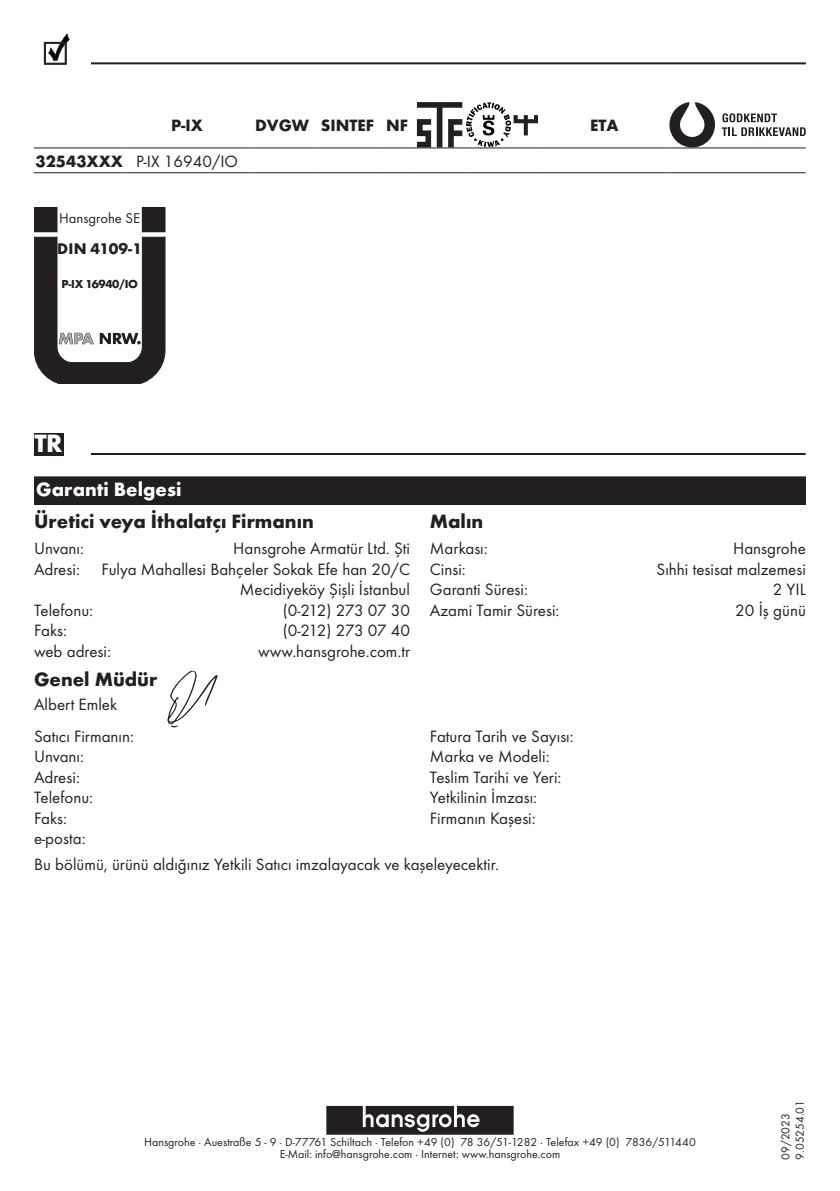
<style>
.page{position:relative;width:840px;height:1191px;background:#fff}
.page>*{position:absolute;margin:0;border:0;box-sizing:border-box;transform-origin:0 0}
.IVZ{font:700 26px "Futura TOT";color:#fff}
.Ueberschrift_ohne_Balken{font:700 20px "Futura TOT";color:#231f20}
.Garantie{font:700 20px "Futura TOT";color:#fff}
.Garantie_Unterschrift{font:700 20px "Futura TOT";color:#231f20}
.Techn__Daten{font:17px/20.4px "Futura TOT Boo";color:#231f20}
.Garantie_Unterschrift-2{font:17px "Futura TOT Boo";color:#231f20}
.Techn__Daten-2{font:17px "Futura TOT Boo";letter-spacing:-.035em;color:#231f20}
.Prüfzeichen_Überschrift{font:700 17px "Futura TOT";color:#231f20}
.Prüfzeichen{font:17px "Futura TOT Boo";color:#231f20}
.t1{font:700 16px "Futura TOT";letter-spacing:.01em;color:#231f20}
.t2{font:14.6px "Futura TOT Boo";color:#231f20}
.Montageanleitungsnummer{font:12px/12px "Futura TOT Boo";color:#231f20;text-align:center}
.t3{font:700 12px "Futura TOT";letter-spacing:-.03em;color:#231f20}
</style>
<div class="page">
<hr style="left:34px;top:62px;width:771px;height:2px;background:#231f20">
<svg style="left:326px;top:1106px;width:187px;height:28px;background:#474344"></svg>
<hr style="left:34px;top:453px;width:771px;height:2px;background:#231f20">
<div style="left:34px;top:34px;width:57px;height:34px;background:#fff"></div>
<svg style="left:44px;top:34px;width:25px;height:30px"></svg>
<div style="left:34px;top:435px;width:57px;height:22px;background:#fff"></div>
<div style="left:34px;top:433px;width:29px;height:22px;background:#231f20"></div>
<div style="left:34px;top:207px;width:23px;height:25px;background:#231f20"></div>
<div style="left:142px;top:207px;width:23px;height:25px;background:#231f20"></div>
<svg style="left:34px;top:237px;width:131px;height:147px"></svg>
<div style="left:34px;top:476px;width:771px;height:28px;background:#231f20"></div>
<svg style="left:167px;top:670px;width:50px;height:57px"></svg>
<hr style="left:34px;top:147px;width:90px;height:1px;background:#231f20">
<hr style="left:124px;top:147px;width:125px;height:1px;background:#231f20">
<hr style="left:249px;top:147px;width:65px;height:1px;background:#231f20">
<hr style="left:314px;top:147px;width:66px;height:1px;background:#231f20">
<hr style="left:380px;top:147px;width:34px;height:1px;background:#231f20">
<hr style="left:414px;top:147px;width:51px;height:1px;background:#231f20">
<hr style="left:465px;top:147px;width:73px;height:1px;background:#231f20">
<hr style="left:538px;top:147px;width:131px;height:1px;background:#231f20">
<hr style="left:669px;top:147px;width:136px;height:1px;background:#231f20">
<hr style="left:34px;top:172px;width:90px;height:1px;background:#231f20">
<hr style="left:124px;top:172px;width:125px;height:1px;background:#231f20">
<hr style="left:249px;top:172px;width:65px;height:1px;background:#231f20">
<hr style="left:314px;top:172px;width:66px;height:1px;background:#231f20">
<hr style="left:380px;top:172px;width:34px;height:1px;background:#231f20">
<hr style="left:414px;top:172px;width:51px;height:1px;background:#231f20">
<hr style="left:465px;top:172px;width:73px;height:1px;background:#231f20">
<hr style="left:538px;top:172px;width:131px;height:1px;background:#231f20">
<hr style="left:669px;top:172px;width:136px;height:1px;background:#231f20">
<svg style="left:416px;top:102px;width:121px;height:45px"></svg>
<svg style="left:669px;top:102px;width:136px;height:45px"></svg>
<p class="Prüfzeichen_Überschrift" style="left:171px;top:115px;width:33px">P-IX</p>
<p class="Prüfzeichen_Überschrift" style="left:255px;top:115px;width:56px">DVGW</p>
<p class="Prüfzeichen_Überschrift" style="left:320px;top:115px;width:55px">SINTEF</p>
<p class="Prüfzeichen_Überschrift" style="left:386px;top:115px;width:23px">NF</p>
<p class="Prüfzeichen_Überschrift" style="left:589px;top:115px;width:30px">ETA</p>
<p class="Prüfzeichen_Überschrift" style="left:36px;top:151px;width:89px">32543XXX</p>
<p class="Prüfzeichen" style="left:136px;top:151px;width:103px">P-IX 16940/IO</p>
<p class="t2" style="left:59px;top:210px;width:82px">Hansgrohe SE</p>
<p class="t1" style="left:57px;top:239px;width:86px">DIN 4109-1</p>
<p class="t3" style="left:61px;top:276px;width:78px">P-IX 16940/IO</p>
<p class="IVZ" style="left:35px;top:427px;width:29px">TR</p>
<p class="Garantie" style="left:36px;top:477px;width:146px">Garanti Belgesi</p>
<p class="Ueberschrift_ohne_Balken" style="left:34px;top:509px;width:281px">Üretici veya İthalatçı Firmanın</p>
<p class="Techn__Daten" style="left:34px;top:538px;width:51px">Unvanı:</p>
<p class="Techn__Daten" style="left:233px;top:538px;width:178px">Hansgrohe Armatür Ltd. Şti</p>
<p class="Techn__Daten" style="left:34px;top:559px;width:47px">Adresi:</p>
<p class="Techn__Daten" style="left:101px;top:559px;width:310px;text-align:right">Fulya Mahallesi Bahçeler Sokak Efe han 20/C<br>Mecidiyeköy Şişli İstanbul</p>
<p class="Techn__Daten" style="left:34px;top:600px;width:61px">Telefonu:</p>
<p class="Techn__Daten-2" style="left:282px;top:600px;width:129px">(0-212) 273 07 30</p>
<p class="Techn__Daten" style="left:34px;top:620px;width:34px">Faks:</p>
<p class="Techn__Daten-2" style="left:282px;top:620px;width:129px">(0-212) 273 07 40</p>
<p class="Techn__Daten" style="left:34px;top:640px;width:78px">web adresi:</p>
<p class="Techn__Daten" style="left:258px;top:640px;width:153px">www.hansgrohe.com.tr</p>
<p class="Ueberschrift_ohne_Balken" style="left:429px;top:509px;width:55px">Malın</p>
<p class="Techn__Daten" style="left:429px;top:538px;width:59px">Markası:</p>
<p class="Techn__Daten" style="left:732px;top:538px;width:74px">Hansgrohe</p>
<p class="Techn__Daten" style="left:429px;top:559px;width:37px">Cinsi:</p>
<p class="Techn__Daten" style="left:656px;top:559px;width:151px">Sıhhi tesisat malzemesi</p>
<p class="Techn__Daten" style="left:429px;top:579px;width:99px">Garanti Süresi:</p>
<p class="Techn__Daten" style="left:772px;top:579px;width:35px">2 YIL</p>
<p class="Techn__Daten" style="left:429px;top:600px;width:131px">Azami Tamir Süresi:</p>
<p class="Techn__Daten" style="left:734px;top:600px;width:72px">20 İş günü</p>
<p class="Garantie_Unterschrift" style="left:34px;top:667px;width:125px">Genel Müdür</p>
<p class="Garantie_Unterschrift-2" style="left:34px;top:694px;width:85px">Albert Emlek</p>
<p class="Techn__Daten" style="left:34px;top:726px;width:101px">Satıcı Firmanın:<br>Unvanı:<br>Adresi:<br>Telefonu:<br>Faks:<br>e-posta:</p>
<p class="Techn__Daten" style="left:429px;top:726px;width:145px">Fatura Tarih ve Sayısı:<br>Marka ve Modeli:<br>Teslim Tarihi ve Yeri:<br>Yetkilinin İmzası:<br>Firmanın Kaşesi:</p>
<p class="Garantie_Unterschrift-2" style="left:34px;top:854px;width:466px">Bu bölümü, ürünü aldığınız Yetkili Satıcı imzalayacak ve kaşeleyecektir.</p>
<p class="Montageanleitungsnummer" style="left:144px;top:1136px;width:553px">Hansgrohe · Auestraße 5 - 9 · D-77761 Schiltach · Telefon +49 (0) 78 36/51-1282 · Telefax +49 (0) 7836/511440<br>E-Mail: info@hansgrohe.com · Internet: www.hansgrohe.com</p>
<p class="Montageanleitungsnummer" style="left:778px;top:1159px;width:48px;rotate:-90deg">09/2023</p>
<p class="Montageanleitungsnummer" style="left:793px;top:1159px;width:61px;rotate:-90deg">9.05254.01</p>
</div>
